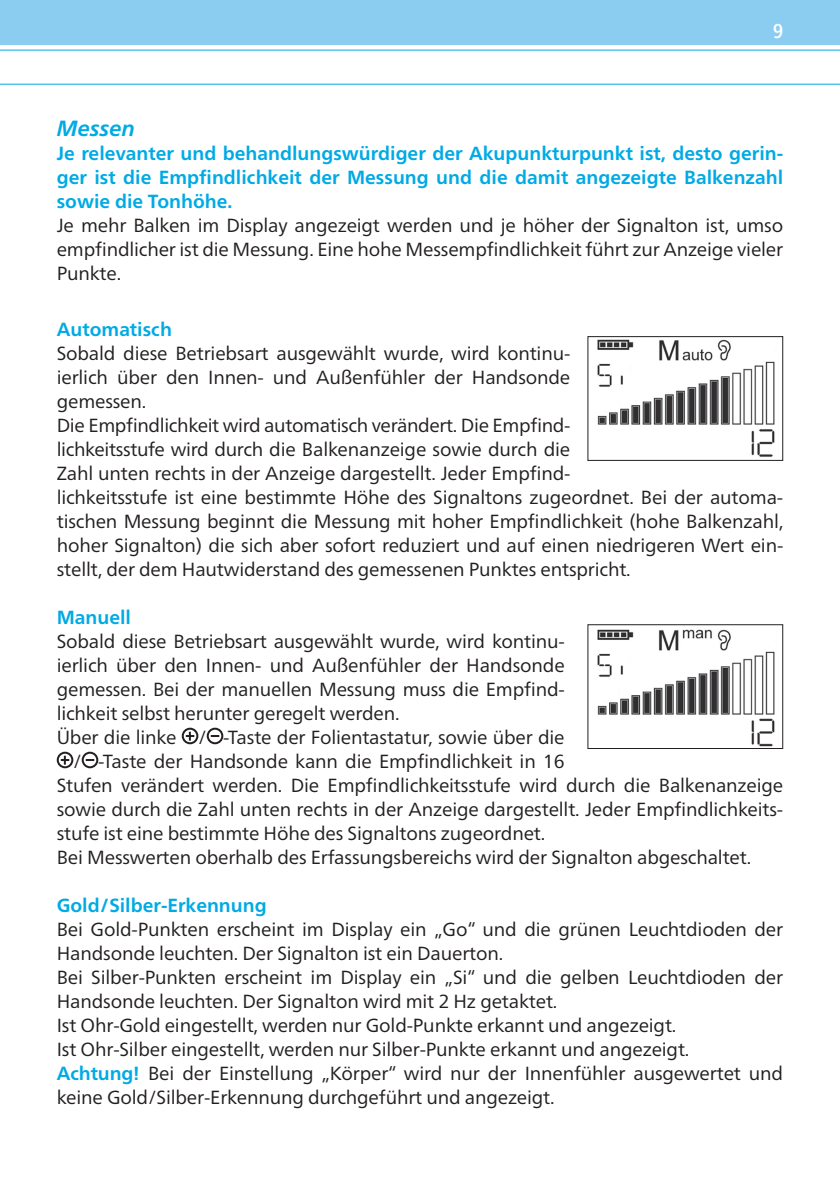
<style>
.page{position:relative;width:840px;height:1191px;background:#fff}
.page>*{position:absolute;margin:0;border:0;box-sizing:border-box;transform-origin:0 0}
.t1{font:italic 700 22px "Frutiger Neue LT Pro";color:#00aae5}
.t2{font:500 condensed 20px "Frutiger Neue LT Pro";color:#fff}
.t3{font:19px/24px "Frutiger Neue LT Pro";letter-spacing:-.01em;color:#231f20}
.t4{font:700 19px/24px "Frutiger Neue LT Pro";color:#00aae5;text-align:justify}
.s1{font-weight:700;color:#00aae5}
</style>
<div class="page">
<hr style="left:0;top:84px;width:839px;height:1px;background:#00aae5">
<hr style="left:0;top:50px;width:839px;height:1px;background:#00aae5">
<div style="left:0;top:0;width:839px;height:44px;background:#8bcdf0"></div>
<div style="left:182px;top:727px;width:16px;height:17px;border:2px solid #231f20;border-radius:50%"></div>
<svg style="left:186px;top:731px;width:8px;height:9px"></svg>
<div style="left:207px;top:727px;width:16px;height:17px;border:2px solid #231f20;border-radius:50%"></div>
<svg style="left:211px;top:735px;width:8px;height:2px"></svg>
<div style="left:57px;top:751px;width:16px;height:17px;border:2px solid #231f20;border-radius:50%"></div>
<svg style="left:61px;top:755px;width:8px;height:9px"></svg>
<div style="left:82px;top:751px;width:16px;height:17px;border:2px solid #231f20;border-radius:50%"></div>
<svg style="left:86px;top:759px;width:8px;height:2px"></svg>
<img style="left:597px;top:339px;width:178px;height:118px">
<div style="left:587px;top:336px;width:195px;height:125px;border:1px solid #231f20"></div>
<img style="left:597px;top:629px;width:178px;height:118px">
<div style="left:587px;top:624px;width:195px;height:125px;border:1px solid #231f20"></div>
<p class="t2" style="left:772px;top:19px;width:12px">9</p>
<p class="t1" style="left:57px;top:115px;width:80px">Messen</p>
<p class="t4" style="left:57px;top:141px;width:727px">Je relevanter und behandlungswürdiger der Akupunkturpunkt ist, desto gerin&shy;ger ist die Empfindlichkeit der Messung und die damit angezeigte Balkenzahl sowie die Tonhöhe.</p>
<p class="t3" style="left:57px;top:213px;width:727px;text-align:justify">Je mehr Balken im Display angezeigt werden und je höher der Signalton ist, umso empfindlicher ist die Messung. Eine hohe Messempfindlichkeit führt zur Anzeige vieler Punkte.</p>
<p class="t4" style="left:57px;top:317px;width:117px">Automatisch</p>
<p class="t3" style="left:57px;top:341px;width:727px">Sobald diese Betriebsart ausgewählt wurde, wird kontinu-<br>ierlich über den Innen- und Außenfühler der Handsonde<br>gemessen.<br>Die Empfindlichkeit wird automatisch verändert. Die Empfind-<br>lichkeitsstufe wird durch die Balkenanzeige sowie durch die<br>Zahl unten rechts in der Anzeige dargestellt. Jeder Empfind-<br>lichkeitsstufe ist eine bestimmte Höhe des Signaltons zugeordnet. Bei der automa&shy;tischen Messung beginnt die Messung mit hoher Empfindlichkeit (hohe Balkenzahl, hoher Signalton) die sich aber sofort reduziert und auf einen niedrigeren Wert ein&shy;stellt, der dem Hautwiderstand des gemessenen Punktes entspricht.</p>
<p class="t4" style="left:57px;top:605px;width:76px">Manuell</p>
<p class="t3" style="left:57px;top:629px;width:509px">Sobald diese Betriebsart ausgewählt wurde, wird kontinu-</p>
<p class="t3" style="left:57px;top:653px;width:509px">ierlich über den Innen- und Außenfühler der Handsonde</p>
<p class="t3" style="left:57px;top:677px;width:509px">gemessen. Bei der manuellen Messung muss die Empfind-</p>
<p class="t3" style="left:57px;top:701px;width:344px">lichkeit selbst herunter geregelt werden.</p>
<p class="t3" style="left:57px;top:725px;width:509px">Über die linke / -Taste der Folientastatur, sowie über die</p>
<p class="t3" style="left:73px;top:749px;width:493px">/ -Taste der Handsonde kann die Empfindlichkeit in 16</p>
<p class="t3" style="left:57px;top:773px;width:727px">Stufen verändert werden. Die Empfindlichkeitsstufe wird durch die Balkenanzeige</p>
<p class="t3" style="left:57px;top:797px;width:727px">sowie durch die Zahl unten rechts in der Anzeige dargestellt. Jeder Empfindlichkeits-</p>
<p class="t3" style="left:57px;top:821px;width:490px">stufe ist eine bestimmte Höhe des Signaltons zugeordnet.</p>
<p class="t3" style="left:57px;top:845px;width:695px">Bei Messwerten oberhalb des Erfassungsbereichs wird der Signalton abgeschaltet.</p>
<p class="t4" style="left:57px;top:893px;width:211px">Gold/Silber-Erkennung</p>
<p class="t3" style="left:57px;top:917px;width:727px">Bei Gold-Punkten erscheint im Display ein „Go“ und die grünen Leuchtdioden der Handsonde leuchten. Der Signalton ist ein Dauerton.<br>Bei Silber-Punkten erscheint im Display ein „Si“ und die gelben Leuchtdioden der Handsonde leuchten. Der Signalton wird mit 2 Hz getaktet.<br>Ist Ohr-Gold eingestellt, werden nur Gold-Punkte erkannt und angezeigt.<br>Ist Ohr-Silber eingestellt, werden nur Silber-Punkte erkannt und angezeigt.<br><span class="s1">Achtung!</span> Bei der Einstellung „Körper“ wird nur der Innenfühler ausgewertet und keine Gold/Silber-Erkennung durchgeführt und angezeigt.</p>
</div>
